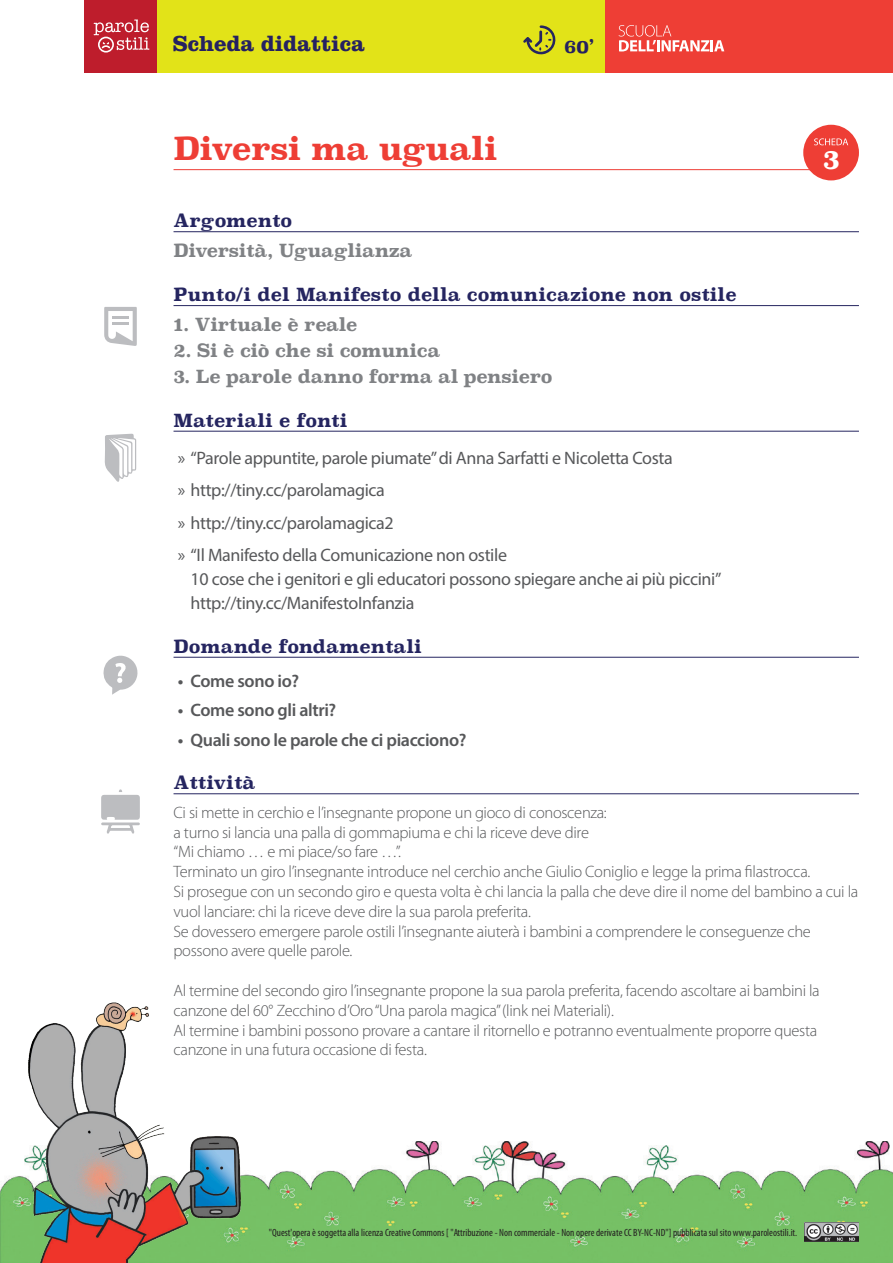
<style>
.page{position:relative;width:893px;height:1263px;background:#fff}
.page>*{position:absolute;margin:0;border:0;box-sizing:border-box;transform-origin:0 0}
.titolo{font:700 31.5px "Superclarendon";letter-spacing:-.02em;color:#ee3e35}
.t1{font:700 26.25px "Superclarendon";color:#fff}
.t2{font:700 22.5px "Clarendon LT Std";color:#252161}
.t3{font:18px/24px "Myriad Pro";letter-spacing:-.02em;color:#57585a}
.sezioni{font:700 18px "Superclarendon";color:#252560}
.Materia_Principio{font:700 18px "Superclarendon";letter-spacing:-.02em;color:#808285}
.t4{font:600 18px "Myriad Pro";letter-spacing:-.02em;color:#57585a}
.t5{font:700 18px "Superclarendon";color:#252161}
.testo{font:300 16.5px/19.8px "Myriad Pro";letter-spacing:-.02em;color:#57585a}
.t6{font:condensed 10.5px "Myriad Pro";color:#231f20}
</style>
<div class="page">
<div style="left:84px;top:0;width:521px;height:72px;background:#e2e318"></div>
<div style="left:84px;top:0;width:73px;height:72px;background:#be1d2c"></div>
<svg style="left:94px;top:19px;width:55px;height:34px"></svg>
<svg style="left:523px;top:25px;width:33px;height:30px"></svg>
<div style="left:605px;top:0;width:288px;height:72px;background:#ee3e35"></div>
<svg style="left:619px;top:25px;width:105px;height:26px"></svg>
<hr style="left:174px;top:169px;width:666px;height:1px;background:#ee3e35">
<hr style="left:174px;top:231px;width:685px;height:1px;background:#252560">
<hr style="left:174px;top:305px;width:685px;height:1px;background:#252560">
<hr style="left:174px;top:431px;width:685px;height:1px;background:#252560">
<hr style="left:174px;top:657px;width:685px;height:1px;background:#252560">
<hr style="left:174px;top:793px;width:685px;height:1px;background:#252560">
<svg style="left:103px;top:656px;width:35px;height:39px"></svg>
<svg style="left:105px;top:434px;width:31px;height:48px"></svg>
<svg style="left:101px;top:789px;width:39px;height:44px"></svg>
<img style="left:256px;top:1141px;width:637px;height:122px">
<div style="left:803px;top:125px;width:56px;height:55px;background:#ee3e35;border-radius:50%"></div>
<svg style="left:814px;top:138px;width:34px;height:7px"></svg>
<img style="left:0;top:1002px;width:256px;height:261px">
<svg style="left:104px;top:307px;width:33px;height:39px"></svg>
<h3 class="t2" style="left:173px;top:30px;width:193px">Scheda didattica</h3>
<p class="t5" style="left:564px;top:33px;width:31px">60’</p>
<p class="titolo" style="left:174px;top:125px;width:326px">Diversi ma uguali</p>
<p class="t1" style="left:823px;top:140px;width:19px">3</p>
<p class="sezioni" style="left:174px;top:207px;width:120px">Argomento</p>
<p class="Materia_Principio" style="left:174px;top:237px;width:240px">Diversità, Uguaglianza</p>
<p class="sezioni" style="left:174px;top:281px;width:565px">Punto/i del Manifesto della comunicazione non ostile</p>
<p class="Materia_Principio" style="left:174px;top:311px;width:185px">1. Virtuale è reale</p>
<p class="Materia_Principio" style="left:174px;top:337px;width:268px">2. Si è ciò che si comunica</p>
<p class="Materia_Principio" style="left:174px;top:363px;width:380px">3. Le parole danno forma al pensiero</p>
<p class="sezioni" style="left:174px;top:407px;width:176px">Materiali e fonti</p>
<p class="t3" style="left:178px;top:445px;width:497px">» “Parole appuntite, parole piumate” di Anna Sarfatti e Nicoletta Costa</p>
<p class="t3" style="left:178px;top:478px;width:209px">» http://tiny.cc/parolamagica</p>
<p class="t3" style="left:178px;top:510px;width:218px">» http://tiny.cc/parolamagica2</p>
<p class="t3" style="left:191px;top:543px;width:532px;text-indent:-13px">» “Il Manifesto della Comunicazione non ostile<br>10 cose che i genitori e gli educatori possono spiegare anche ai più piccini” http://tiny.cc/ManifestoInfanzia</p>
<p class="sezioni" style="left:174px;top:633px;width:250px">Domande fondamentali</p>
<p class="t4" style="left:178px;top:669px;width:123px">• Come sono io?</p>
<p class="t4" style="left:178px;top:699px;width:160px">• Come sono gli altri?</p>
<p class="t4" style="left:178px;top:728px;width:290px">• Quali sono le parole che ci piacciono?</p>
<p class="sezioni" style="left:174px;top:769px;width:83px">Attività</p>
<p class="testo" style="left:174px;top:802px;width:435px">Ci si mette in cerchio e l’insegnante propone un gioco di conoscenza:</p>
<p class="testo" style="left:174px;top:822px;width:417px">a turno si lancia una palla di gommapiuma e chi la riceve deve dire</p>
<p class="testo" style="left:174px;top:842px;width:229px">“Mi chiamo … e mi piace/so fare …”.</p>
<p class="testo" style="left:174px;top:862px;width:638px">Terminato un giro l’insegnante introduce nel cerchio anche Giulio Coniglio e legge la prima filastrocca.</p>
<p class="testo" style="left:174px;top:882px;width:686px">Si prosegue con un secondo giro e questa volta è chi lancia la palla che deve dire il nome del bambino a cui la vuol lanciare: chi la riceve deve dire la sua parola preferita.</p>
<p class="testo" style="left:174px;top:921px;width:639px">Se dovessero emergere parole ostili l’insegnante aiuterà i bambini a comprendere le conseguenze che possono avere quelle parole.</p>
<p class="testo" style="left:174px;top:981px;width:648px">Al termine del secondo giro l’insegnante propone la sua parola preferita, facendo ascoltare ai bambini la canzone del 60° Zecchino d’Oro “Una parola magica” (link nei Materiali).</p>
<p class="testo" style="left:174px;top:1020px;width:645px">Al termine i bambini possono provare a cantare il ritornello e potranno eventualmente proporre questa canzone in una futura occasione di festa.</p>
<p class="t6" style="left:269px;top:1227px;width:530px">"Quest'opera è soggetta alla licenza Creative Commons [ "Attribuzione - Non commerciale - Non opere derivate CC BY-NC-ND"] pubblicata sul sito www.paroleostili.it.</p>
</div>
